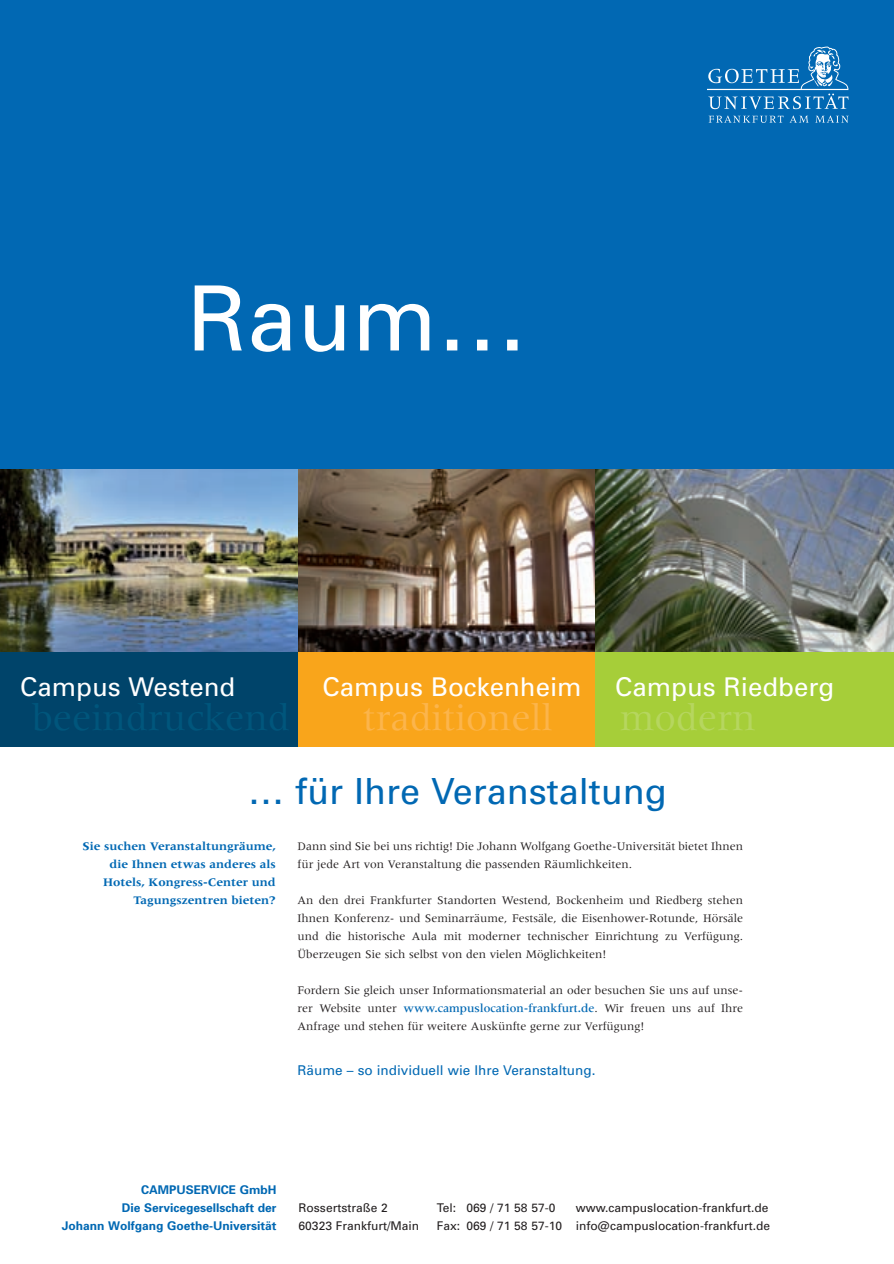
<style>
.page{position:relative;width:894px;height:1264px;background:#fff}
.page>*{position:absolute;margin:0;border:0;box-sizing:border-box;transform-origin:0 0}
.t1{font:90px "Univers";color:#fff}
.t2{font:38.7px "Meridien";color:#fcb54c}
.t3{font:38.7px "Meridien";color:#b6d65f}
.t4{font:36px "Univers";color:#0168b3}
.t5{font:25.8px "Univers";color:#fff}
.t6{font:13.5px "Univers";color:#0168b3}
.t7{font:12px/18px "Meridien";color:#231f20;text-align:justify}
.t8{font:12px/18px "Univers";color:#231f20}
.t9{font:700 12px/18px "Meridien";color:#0168b3;text-align:right}
.t10{font:700 12px/18px "Univers";color:#0168b3;text-align:right}
.s1{font-weight:500;color:#0168b3}
</style>
<div class="page">
<div style="left:0;top:0;width:893px;height:645px;background:#0168b3"></div>
<svg style="left:708px;top:115px;width:75px;height:8px"></svg>
<svg style="left:789px;top:115px;width:19px;height:8px"></svg>
<svg style="left:815px;top:115px;width:33px;height:8px"></svg>
<hr style="left:706px;top:89px;width:142px;height:1px;background:#fff">
<svg style="left:708px;top:46px;width:140px;height:63px"></svg>
<img style="left:0;top:469px;width:298px;height:183px">
<img style="left:298px;top:469px;width:297px;height:183px">
<svg style="left:595px;top:469px;width:298px;height:183px;background:#69706b"></svg>
<div style="left:0;top:652px;width:304px;height:95px;background:#00446a"></div>
<div style="left:298px;top:652px;width:298px;height:95px;background:#f9a51b"></div>
<div style="left:595px;top:652px;width:298px;height:95px;background:#a6ce39"></div>
<h1 class="t1" style="left:187px;top:285px;width:341px">Raum…</h1>
<h3 class="t5" style="left:20px;top:677px;width:216px">Campus Westend</h3>
<h3 class="t5" style="left:322px;top:677px;width:260px">Campus Bockenheim</h3>
<h3 class="t5" style="left:615px;top:677px;width:220px">Campus Riedberg</h3>
<h2 class="t3" style="left:620px;top:702px;width:137px">modern</h2>
<h2 class="t2" style="left:363px;top:702px;width:191px">traditionell</h2>
<h3 class="t4" style="left:248px;top:777px;width:420px">… für Ihre Veranstaltung</h3>
<p class="t7" style="left:297px;top:838px;width:447px">Dann sind Sie bei uns richtig! Die Johann Wolfgang Goethe-Universität bietet Ihnen für jede Art von Veranstaltung die passenden Räumlichkeiten.</p>
<p class="t7" style="left:297px;top:892px;width:447px">An den drei Frankfurter Standorten Westend, Bockenheim und Riedberg stehen Ihnen Konferenz- und Seminarräume, Festsäle, die Eisenhower-Rotunde, Hörsäle und die historische Aula mit moderner technischer Einrichtung zu Verfügung.<br>Überzeugen Sie sich selbst von den vielen Möglichkeiten!</p>
<p class="t7" style="left:297px;top:982px;width:447px">Fordern Sie gleich unser Informationsmaterial an oder besuchen Sie uns auf unse&shy;rer Website unter <span class="s1">www.campuslocation-frankfurt.de</span>. Wir freuen uns auf Ihre Anfrage und stehen für weitere Auskünfte gerne zur Verfügung!</p>
<p class="t6" style="left:297px;top:1065px;width:299px">Räume – so individuell wie Ihre Veranstaltung.</p>
<p class="t9" style="left:82px;top:838px;width:195px">Sie suchen Veranstaltungräume, die Ihnen etwas anderes als<br>Hotels, Kongress-Center und<br>Tagungszentren bieten?</p>
<p class="t10" style="left:62px;top:1182px;width:216px">CAMPUSERVICE GmbH<br>Die Servicegesellschaft der<br>Johann Wolfgang Goethe-Universität</p>
<p class="t8" style="left:298px;top:1200px;width:122px">Rossertstraße 2<br>60323 Frankfurt/Main</p>
<p class="t8" style="left:436px;top:1200px;width:127px">Tel: 069 / 71 58 57-0<br>Fax: 069 / 71 58 57-10</p>
<p class="t8" style="left:575px;top:1200px;width:196px">www.campuslocation-frankfurt.de info@campuslocation-frankfurt.de</p>
</div>
